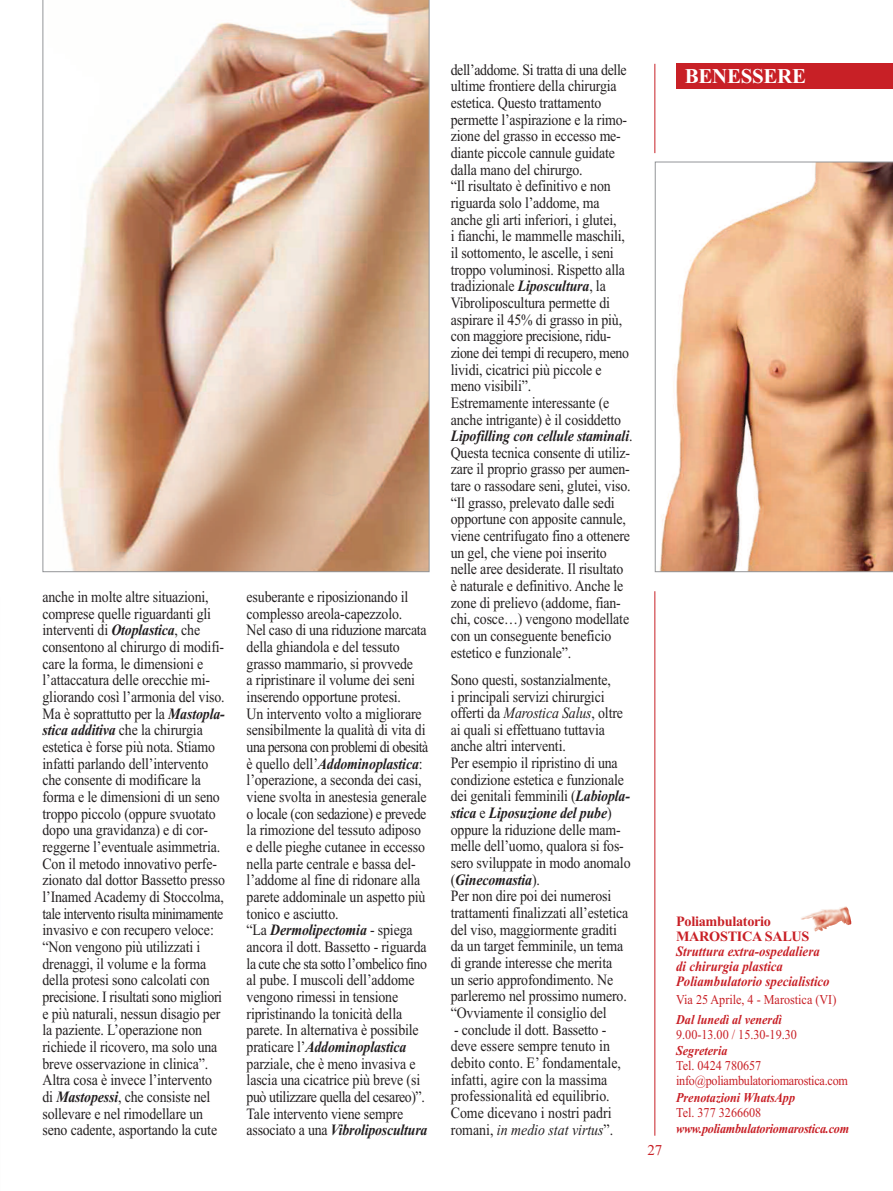
<style>
.page{position:relative;width:893px;height:1191px;background:#fff}
.page>*{position:absolute;margin:0;border:0;box-sizing:border-box;transform-origin:0 0}
.t1{font:700 21px "Times New Roman";letter-spacing:-.015em;color:#fff}
.t2{font:15.75px/16.6px "Times New Roman";letter-spacing:-.01em;color:#231f20;scale:.88 1}
.t3{font:15px "Times New Roman";color:#c82026}
.t4{font:italic 700 14.25px/15px "Times New Roman";color:#c82026;scale:.9 1}
.t5{font:700 14.25px/15px "Times New Roman";letter-spacing:-.02em;color:#c82026}
.t6{font:13.5px "Times New Roman";color:#c82026;scale:.9 1}
.t7{font:italic 700 13.5px "Times New Roman";color:#c82026;scale:.9 1}
.t8{font:13.5px/15px "Times New Roman";letter-spacing:-.02em;color:#c82026;scale:.9 1}
.t9{font:italic 700 13.5px "Times New Roman";letter-spacing:-.02em;color:#c82026;scale:.9 1}
.s1{font-weight:700;font-style:italic}
.s2{font-style:italic}
</style>
<div class="page">
<hr style="left:0;top:0;width:1px;height:1191px;background:#dbdee0">
<hr style="left:654px;top:64px;width:1px;height:89px;background:#c82026">
<hr style="left:654px;top:591px;width:1px;height:544px;background:#c82026">
<div style="left:676px;top:64px;width:217px;height:25px;background:#c82026"></div>
<img style="left:801px;top:906px;width:50px;height:25px">
<svg style="left:43px;top:0;width:386px;height:572px"></svg>
<svg style="left:655px;top:162px;width:238px;height:410px"></svg>
<p class="t2" style="left:42px;top:588px;width:209px">anche in molte altre situazioni, comprese quelle riguardanti gli interventi di <span class="s1">Otoplastica</span>, che consentono al chirurgo di modifi&shy;care la forma, le dimensioni e l’attaccatura delle orecchie mi&shy;gliorando così l’armonia del viso.<br>Ma è soprattutto per la <span class="s1">Mastopla&shy;stica additiva</span> che la chirurgia estetica è forse più nota. Stiamo infatti parlando dell’intervento che consente di modificare la forma e le dimensioni di un seno troppo piccolo (oppure svuotato dopo una gravidanza) e di cor&shy;reggerne l’eventuale asimmetria.<br>Con il metodo innovativo perfe&shy;zionato dal dottor Bassetto presso l’Inamed Academy di Stoccolma, tale intervento risulta minimamente invasivo e con recupero veloce: “Non vengono più utilizzati i drenaggi, il volume e la forma della protesi sono calcolati con precisione. I risultati sono migliori e più naturali, nessun disagio per la paziente. L’operazione non richiede il ricovero, ma solo una breve osservazione in clinica”.<br>Altra cosa è invece l’intervento di <span class="s1">Mastopessi</span>, che consiste nel sollevare e nel rimodellare un seno cadente, asportando la cute</p>
<p class="t2" style="left:247px;top:588px;width:208px">esuberante e riposizionando il complesso areola-capezzolo.<br>Nel caso di una riduzione marcata della ghiandola e del tessuto grasso mammario, si provvede<br>a ripristinare il volume dei seni inserendo opportune protesi.<br>Un intervento volto a migliorare sensibilmente la qualità di vita di una persona con problemi di obesità è quello dell’<span class="s1">Addominoplastica</span>: l’operazione, a seconda dei casi, viene svolta in anestesia generale o locale (con sedazione) e prevede la rimozione del tessuto adiposo e delle pieghe cutanee in eccesso nella parte centrale e bassa del&shy;l’addome al fine di ridonare alla parete addominale un aspetto più tonico e asciutto.<br>“La <span class="s1">Dermolipectomia</span> - spiega ancora il dott. Bassetto - riguarda la cute che sta sotto l’ombelico fino al pube. I muscoli dell’addome vengono rimessi in tensione ripristinando la tonicità della parete. In alternativa è possibile praticare l’<span class="s1">Addominoplastica </span>parziale, che è meno invasiva e lascia una cicatrice più breve (si può utilizzare quella del cesareo)”.<br>Tale intervento viene sempre associato a una <span class="s1">Vibroliposcultura</span></p>
<p class="t2" style="left:451px;top:61px;width:208px">dell’addome. Si tratta di una delle ultime frontiere della chirurgia estetica. Questo trattamento permette l’aspirazione e la rimo&shy;zione del grasso in eccesso me&shy;diante piccole cannule guidate dalla mano del chirurgo.<br>“Il risultato è definitivo e non riguarda solo l’addome, ma anche gli arti inferiori, i glutei,<br>i fianchi, le mammelle maschili, il sottomento, le ascelle, i seni troppo voluminosi. Rispetto alla tradizionale <span class="s1">Liposcultura</span>, la<br>Vibroliposcultura permette di aspirare il 45% di grasso in più, con maggiore precisione, ridu&shy;zione dei tempi di recupero, meno lividi, cicatrici più piccole e meno visibili”.<br>Estremamente interessante (e anche intrigante) è il cosiddetto<br><span class="s1">Lipofilling con cellule staminali</span>.<br>Questa tecnica consente di utiliz&shy;zare il proprio grasso per aumen&shy;tare o rassodare seni, glutei, viso. “Il grasso, prelevato dalle sedi opportune con apposite cannule, viene centrifugato fino a ottenere un gel, che viene poi inserito nelle aree desiderate. Il risultato è naturale e definitivo. Anche le zone di prelievo (addome, fian&shy;chi, cosce…) vengono modellate con un conseguente beneficio estetico e funzionale”.</p>
<p class="t2" style="left:451px;top:671px;width:206px">Sono questi, sostanzialmente,<br>i principali servizi chirurgici offerti da <span class="s2">Marostica Salus</span>, oltre ai quali si effettuano tuttavia anche altri interventi.<br>Per esempio il ripristino di una condizione estetica e funzionale dei genitali femminili (<span class="s1">Labiopla&shy;stica</span> e <span class="s1">Liposuzione del pube</span>) oppure la riduzione delle mam&shy;melle dell’uomo, qualora si fos&shy;sero sviluppate in modo anomalo (<span class="s1">Ginecomastia</span>).<br>Per non dire poi dei numerosi trattamenti finalizzati all’estetica del viso, maggiormente graditi da un target femminile, un tema di grande interesse che merita<br>un serio approfondimento. Ne parleremo nel prossimo numero. “Ovviamente il consiglio del</p>
<p class="t2" style="left:451px;top:1020px;width:195px">- conclude il dott. Bassetto - deve essere sempre tenuto in debito conto. E’ fondamentale, infatti, agire con la massima professionalità ed equilibrio.<br>Come dicevano i nostri padri romani, <span class="s2">in medio stat virtus</span>”.</p>
<h1 class="t1" style="left:685px;top:63px;width:123px">BENESSERE</h1>
<p class="t3" style="left:647px;top:1140px;width:16px">27</p>
<p class="t5" style="left:676px;top:914px;width:135px">Poliambulatorio<br>MAROSTICA SALUS</p>
<p class="t4" style="left:676px;top:944px;width:172px">Struttura extra-ospedaliera di chirurgia plastica<br>Poliambulatorio specialistico</p>
<p class="t6" style="left:676px;top:991px;width:180px">Via 25 Aprile, 4 - Marostica (VI)</p>
<p class="t7" style="left:676px;top:1011px;width:119px">Dal lunedì al venerdì</p>
<p class="t6" style="left:676px;top:1026px;width:136px">9.00-13.00 / 15.30-19.30</p>
<p class="t7" style="left:676px;top:1042px;width:58px">Segreteria</p>
<p class="t8" style="left:676px;top:1058px;width:192px">Tel. 0424 780657 info@poliambulatoriomarostica.com</p>
<p class="t7" style="left:676px;top:1089px;width:134px">Prenotazioni WhatsApp</p>
<p class="t6" style="left:676px;top:1104px;width:96px">Tel. 377 3266608</p>
<p class="t9" style="left:676px;top:1120px;width:194px">www.poliambulatoriomarostica.com</p>
</div>
